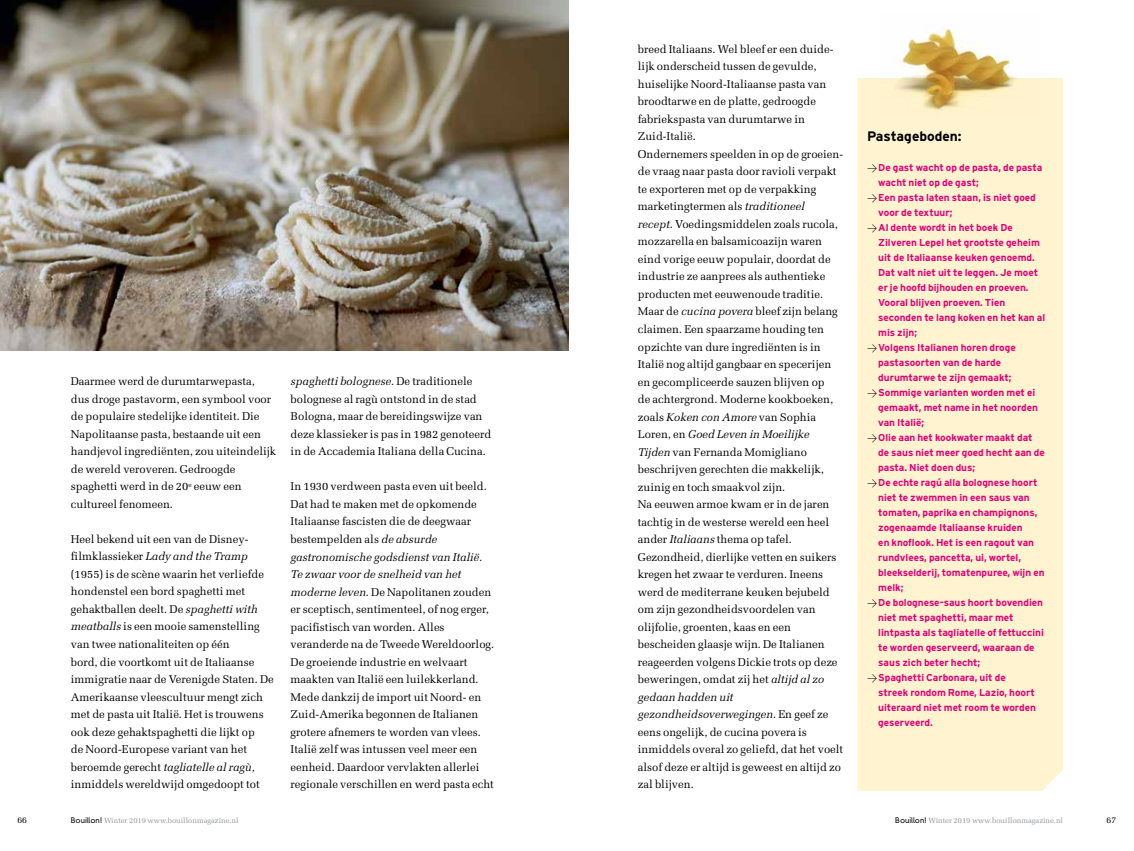
<style>
.page{position:relative;width:1134px;height:851px;background:#fff}
.page>*{position:absolute;margin:0;border:0;box-sizing:border-box;transform-origin:0 0}
.t1{font:700 13.75px "Interstate";color:#000}
.t2{font:11.25px/17.5px "Melior";color:#000}
.t3{font:700 10px "Interstate";color:#e20177}
.t4{font:8.75px "Melior";color:#000}
.t5{font:7.5px "Melior";color:#939598}
.s1{font-style:italic}
.s2{font-family:"DIN";font-weight:300;color:#000}
.s3{font-family:"DIN Neuzeit Grotesk";font-weight:300;color:#000}
</style>
<div class="page">
<div style="left:857px;top:78px;width:206px;height:712px;background:#fff3d0"></div>
<img style="left:0;top:0;width:569px;height:350px">
<img style="left:880px;top:28px;width:158px;height:89px">
<p class="t2" style="left:71px;top:372px;width:207px">Daarmee werd de durumtarwepasta, dus droge pastavorm, een symbool voor de populaire stedelijke identiteit. Die Napolitaanse pasta, bestaande uit een handjevol ingrediënten, zou uiteindelijk de wereld veroveren. Gedroogde spaghetti werd in de 20<sup>e</sup> eeuw een cultureel fenomeen.</p>
<p class="t2" style="left:71px;top:530px;width:204px">Heel bekend uit een van de Disney&shy;filmklassieker <span class="s1">Lady and the Tramp </span>(1955) is de scène waarin het verliefde hondenstel een bord spaghetti met gehaktballen deelt. De <span class="s1">spaghetti with meatballs</span> is een mooie samenstelling van twee nationaliteiten op één<br>bord, die voortkomt uit de Italiaanse immigratie naar de Verenigde Staten. De Amerikaanse vleescultuur mengt zich met de pasta uit Italië. Het is trouwens ook deze gehaktspaghetti die lijkt op<br>de Noord-Europese variant van het beroemde gerecht <span class="s1">tagliatelle al ragù, </span>inmiddels wereldwijd omgedoopt tot</p>
<p class="t2" style="left:291px;top:373px;width:202px"><span class="s1">spaghetti bolognese</span>. De traditionele bolognese al ragù ontstond in de stad Bologna, maar de bereidingswijze van deze klassieker is pas in 1982 genoteerd in de Accademia Italiana della Cucina.</p>
<p class="t2" style="left:291px;top:478px;width:205px">In 1930 verdween pasta even uit beeld.<br>Dat had te maken met de opkomende Italiaanse fascisten die de deegwaar bestempelden als <span class="s1">de absurde gastronomische godsdienst van Italië.<br>Te zwaar voor de snelheid van het moderne leven</span>. De Napolitanen zouden er sceptisch, sentimenteel, of nog erger, pacifistisch van worden. Alles veranderde na de Tweede Wereldoorlog.<br>De groeiende industrie en welvaart maakten van Italië een luilekkerland.<br>Mede dankzij de import uit Noord- en Zuid-Amerika begonnen de Italianen grotere afnemers te worden van vlees.<br>Italië zelf was intussen veel meer een eenheid. Daardoor vervlakten allerlei regionale verschillen en werd pasta echt</p>
<p class="t2" style="left:638px;top:40px;width:207px">breed Italiaans. Wel bleef er een duide&shy;lijk onderscheid tussen de gevulde, huiselijke Noord-Italiaanse pasta van broodtarwe en de platte, gedroogde fabriekspasta van durumtarwe in Zuid-Italië.<br>Ondernemers speelden in op de groeien&shy;de vraag naar pasta door ravioli verpakt te exporteren met op de verpakking marketingtermen als <span class="s1">traditioneel<br>recept</span>. Voedingsmiddelen zoals rucola, mozzarella en balsamicoazijn waren eind vorige eeuw populair, doordat de industrie ze aanprees als authentieke producten met eeuwenoude traditie.<br>Maar de <span class="s1">cucina povera</span> bleef zijn belang claimen. Een spaarzame houding ten opzichte van dure ingrediënten is in Italië nog altijd gangbaar en specerijen en gecompliceerde sauzen blijven op<br>de achtergrond. Moderne kookboeken, zoals <span class="s1">Koken con Amore</span> van Sophia Loren, en <span class="s1">Goed Leven in Moeilijke Tijden</span> van Fernanda Momigliano beschrijven gerechten die makkelijk, zuinig en toch smaakvol zijn.<br>Na eeuwen armoe kwam er in de jaren tachtig in de westerse wereld een heel ander <span class="s1">Italiaans</span> thema op tafel.<br>Gezondheid, dierlijke vetten en suikers kregen het zwaar te verduren. Ineens werd de mediterrane keuken bejubeld om zijn gezondheidsvoordelen van olijfolie, groenten, kaas en een bescheiden glaasje wijn. De Italianen reageerden volgens Dickie trots op deze beweringen, omdat zij het <span class="s1">altijd al zo gedaan hadden uit gezondheidsoverwegingen</span>. En geef ze eens ongelijk, de cucina povera is inmiddels overal zo geliefd, dat het voelt alsof deze er altijd is geweest en altijd zo zal blijven.</p>
<p class="t1" style="left:867px;top:128px;width:96px">Pastageboden:</p>
<p class="t3" style="left:867px;top:162px;width:177px"><span class="s2">&gt;</span>De gast wacht op de pasta, de pasta</p>
<p class="t3" style="left:878px;top:177px;width:102px">wacht niet op de gast;</p>
<p class="t3" style="left:867px;top:192px;width:170px"><span class="s2">&gt;</span>Een pasta laten staan, is niet goed</p>
<p class="t3" style="left:878px;top:207px;width:76px">voor de textuur;</p>
<p class="t3" style="left:867px;top:222px;width:147px"><span class="s2">&gt;</span>Al dente wordt in het boek De</p>
<p class="t3" style="left:878px;top:237px;width:163px">Zilveren Lepel het grootste geheim</p>
<p class="t3" style="left:878px;top:252px;width:158px">uit de Italiaanse keuken genoemd.</p>
<p class="t3" style="left:878px;top:267px;width:161px">Dat valt niet uit te leggen. Je moet</p>
<p class="t3" style="left:878px;top:282px;width:152px">er je hoofd bijhouden en proeven.</p>
<p class="t3" style="left:878px;top:297px;width:128px">Vooral blijven proeven. Tien</p>
<p class="t3" style="left:878px;top:312px;width:168px">seconden te lang koken en het kan al</p>
<p class="t3" style="left:878px;top:327px;width:40px">mis zijn;</p>
<p class="t3" style="left:867px;top:342px;width:150px"><span class="s2">&gt;</span>Volgens Italianen horen droge</p>
<p class="t3" style="left:878px;top:357px;width:124px">pastasoorten van de harde</p>
<p class="t3" style="left:878px;top:372px;width:135px">durumtarwe te zijn gemaakt;</p>
<p class="t3" style="left:867px;top:387px;width:170px"><span class="s2">&gt;</span>Sommige varianten worden met ei</p>
<p class="t3" style="left:878px;top:402px;width:161px">gemaakt, met name in het noorden</p>
<p class="t3" style="left:878px;top:417px;width:47px">van Italië;</p>
<p class="t3" style="left:867px;top:432px;width:167px"><span class="s2">&gt;</span>Olie aan het kookwater maakt dat</p>
<p class="t3" style="left:878px;top:447px;width:168px">de saus niet meer goed hecht aan de</p>
<p class="t3" style="left:878px;top:462px;width:98px">pasta. Niet doen dus;</p>
<p class="t3" style="left:867px;top:477px;width:172px"><span class="s2">&gt;</span>De echte ragú alla bolognese hoort</p>
<p class="t3" style="left:878px;top:492px;width:153px">niet te zwemmen in een saus van</p>
<p class="t3" style="left:878px;top:507px;width:161px">tomaten, paprika en champignons,</p>
<p class="t3" style="left:878px;top:522px;width:146px">zogenaamde Italiaanse kruiden</p>
<p class="t3" style="left:878px;top:537px;width:157px">en knoflook. Het is een ragout van</p>
<p class="t3" style="left:878px;top:552px;width:144px">rundvlees, pancetta, ui, wortel,</p>
<p class="t3" style="left:878px;top:567px;width:168px">bleekselderij, tomatenpuree, wijn en</p>
<p class="t3" style="left:878px;top:582px;width:27px">melk;</p>
<p class="t3" style="left:867px;top:597px;width:178px"><span class="s2">&gt;</span>De bolognese-saus hoort bovendien</p>
<p class="t3" style="left:878px;top:612px;width:137px">niet met spaghetti, maar met</p>
<p class="t3" style="left:878px;top:627px;width:167px">lintpasta als tagliatelle of fettuccini</p>
<p class="t3" style="left:878px;top:642px;width:158px">te worden geserveerd, waaraan de</p>
<p class="t3" style="left:878px;top:657px;width:104px">saus zich beter hecht;</p>
<p class="t3" style="left:867px;top:672px;width:140px"><span class="s2">&gt;</span>Spaghetti Carbonara, uit de</p>
<p class="t3" style="left:878px;top:687px;width:158px">streek rondom Rome, Lazio, hoort</p>
<p class="t3" style="left:878px;top:702px;width:159px">uiteraard niet met room te worden</p>
<p class="t3" style="left:878px;top:717px;width:56px">geserveerd.</p>
<p class="t4" style="left:17px;top:814px;width:11px">66</p>
<p class="t5" style="left:71px;top:816px;width:169px"><span class="s3">Bouillon!</span> Winter 2019 www.bouillonmagazine.nl</p>
<p class="t5" style="left:895px;top:816px;width:169px"><span class="s3">Bouillon!</span> Winter 2019 www.bouillonmagazine.nl</p>
<p class="t4" style="left:1106px;top:814px;width:11px">67</p>
</div>
